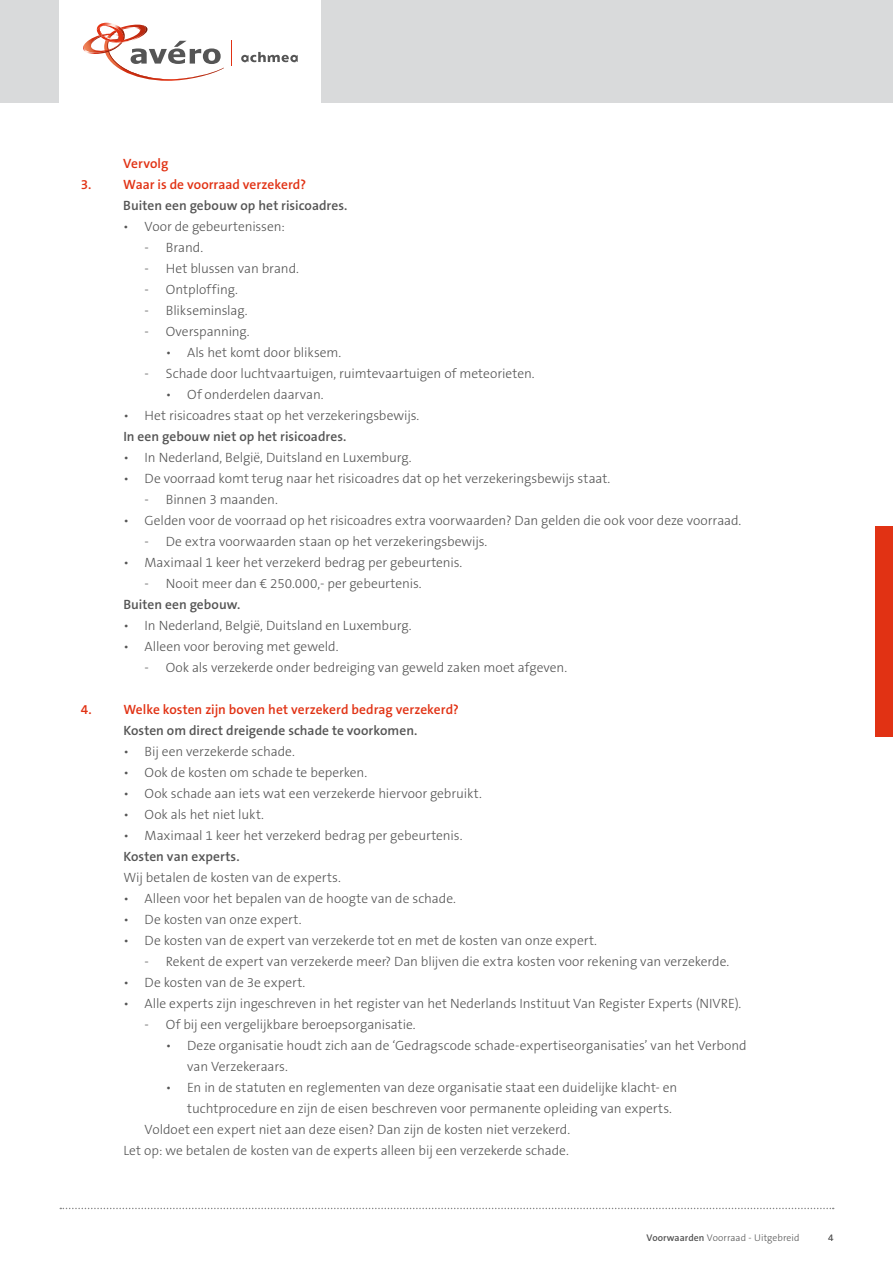
<style>
.page{position:relative;width:893px;height:1263px;background:#fff}
.page>*{position:absolute;margin:0;border:0;box-sizing:border-box;transform-origin:0 0}
.t1{font:300 13.5px/21px "The Sans B3";letter-spacing:-.005em;color:#555}
.t2{font:600 13.5px "The Sans B6";letter-spacing:.005em;color:#555}
.t3{font:600 13.5px "The Sans B6";color:#e13214}
.t4{font:300 9.75px "The Sans B3";letter-spacing:.005em;color:#555}
.s1{font-family:"The Sans B6";font-weight:600}
</style>
<div class="page">
<div style="left:0;top:0;width:893px;height:103px;background:#d9dadb"></div>
<div style="left:60px;top:0;width:261px;height:103px;background:#fff"></div>
<svg style="left:241px;top:52px;width:57px;height:10px"></svg>
<svg style="left:83px;top:22px;width:141px;height:59px"></svg>
<svg style="left:231px;top:41px;width:1px;height:25px"></svg>
<svg style="left:60px;top:1208px;width:774px;height:1px"></svg>
<div style="left:876px;top:526px;width:17px;height:211px;background:#e13214"></div>
<p class="t3" style="left:123px;top:156px;width:47px">Vervolg</p>
<p class="t3" style="left:81px;top:177px;width:227px">3. Waar is de voorraad verzekerd?</p>
<p class="t2" style="left:123px;top:198px;width:226px">Buiten een gebouw op het risicoadres.</p>
<p class="t1" style="left:123px;top:217px;width:163px">• Voor de gebeurtenissen:</p>
<p class="t1" style="left:145px;top:238px;width:60px">- Brand.</p>
<p class="t1" style="left:145px;top:259px;width:156px">- Het blussen van brand.</p>
<p class="t1" style="left:145px;top:280px;width:95px">- Ontploffing.</p>
<p class="t1" style="left:145px;top:301px;width:104px">- Blikseminslag.</p>
<p class="t1" style="left:145px;top:322px;width:107px">- Overspanning.</p>
<p class="t1" style="left:166px;top:343px;width:177px">• Als het komt door bliksem.</p>
<p class="t1" style="left:145px;top:364px;width:392px">- Schade door luchtvaartuigen, ruimtevaartuigen of meteorieten.</p>
<p class="t1" style="left:166px;top:385px;width:159px">• Of onderdelen daarvan.</p>
<p class="t1" style="left:123px;top:406px;width:298px">• Het risicoadres staat op het verzekeringsbewijs.</p>
<p class="t2" style="left:123px;top:429px;width:225px">In een gebouw niet op het risicoadres.</p>
<p class="t1" style="left:123px;top:448px;width:290px">• In Nederland, België, Duitsland en Luxemburg.</p>
<p class="t1" style="left:123px;top:469px;width:489px">• De voorraad komt terug naar het risicoadres dat op het verzekeringsbewijs staat.</p>
<p class="t1" style="left:145px;top:490px;width:135px">- Binnen 3 maanden.</p>
<p class="t1" style="left:123px;top:511px;width:620px">• Gelden voor de voorraad op het risicoadres extra voorwaarden? Dan gelden die ook voor deze voorraad.</p>
<p class="t1" style="left:145px;top:532px;width:344px">- De extra voorwaarden staan op het verzekeringsbewijs.</p>
<p class="t1" style="left:123px;top:553px;width:341px">• Maximaal 1 keer het verzekerd bedrag per gebeurtenis.</p>
<p class="t1" style="left:145px;top:574px;width:279px">- Nooit meer dan € 250.000,- per gebeurtenis.</p>
<p class="t2" style="left:123px;top:598px;width:119px">Buiten een gebouw.</p>
<p class="t1" style="left:123px;top:616px;width:290px">• In Nederland, België, Duitsland en Luxemburg.</p>
<p class="t1" style="left:123px;top:637px;width:217px">• Alleen voor beroving met geweld.</p>
<p class="t1" style="left:145px;top:658px;width:424px">- Ook als verzekerde onder bedreiging van geweld zaken moet afgeven.</p>
<p class="t3" style="left:81px;top:703px;width:380px">4. Welke kosten zijn boven het verzekerd bedrag verzekerd?</p>
<p class="t2" style="left:123px;top:724px;width:296px">Kosten om direct dreigende schade te voorkomen.</p>
<p class="t1" style="left:123px;top:742px;width:173px">• Bij een verzekerde schade.</p>
<p class="t1" style="left:123px;top:763px;width:245px">• Ook de kosten om schade te beperken.</p>
<p class="t1" style="left:123px;top:784px;width:360px">• Ook schade aan iets wat een verzekerde hiervoor gebruikt.</p>
<p class="t1" style="left:123px;top:805px;width:142px">• Ook als het niet lukt.</p>
<p class="t1" style="left:123px;top:826px;width:341px">• Maximaal 1 keer het verzekerd bedrag per gebeurtenis.</p>
<p class="t2" style="left:123px;top:850px;width:118px">Kosten van experts.</p>
<p class="t1" style="left:123px;top:868px;width:219px">Wij betalen de kosten van de experts.</p>
<p class="t1" style="left:123px;top:889px;width:334px">• Alleen voor het bepalen van de hoogte van de schade.</p>
<p class="t1" style="left:123px;top:910px;width:180px">• De kosten van onze expert.</p>
<p class="t1" style="left:123px;top:931px;width:475px">• De kosten van de expert van verzekerde tot en met de kosten van onze expert.</p>
<p class="t1" style="left:145px;top:952px;width:586px">- Rekent de expert van verzekerde meer? Dan blijven die extra kosten voor rekening van verzekerde.</p>
<p class="t1" style="left:123px;top:973px;width:184px">• De kosten van de 3e expert.</p>
<p class="t1" style="left:123px;top:994px;width:620px">• Alle experts zijn ingeschreven in het register van het Nederlands Instituut Van Register Experts (NIVRE).</p>
<p class="t1" style="left:145px;top:1015px;width:273px">- Of bij een vergelijkbare beroepsorganisatie.</p>
<p class="t1" style="left:187px;top:1036px;width:561px;text-indent:-21px">• Deze organisatie houdt zich aan de ‘Gedragscode schade-expertiseorganisaties’ van het Verbond van Verzekeraars.</p>
<p class="t1" style="left:166px;top:1078px;width:513px">• En in de statuten en reglementen van deze organisatie staat een duidelijke klacht- en</p>
<p class="t1" style="left:187px;top:1099px;width:486px">tuchtprocedure en zijn de eisen beschreven voor permanente opleiding van experts.</p>
<p class="t1" style="left:145px;top:1120px;width:427px">Voldoet een expert niet aan deze eisen? Dan zijn de kosten niet verzekerd.</p>
<p class="t1" style="left:123px;top:1141px;width:447px">Let op: we betalen de kosten van de experts alleen bij een verzekerde schade.</p>
<p class="t4" style="left:646px;top:1233px;width:155px"><span class="s1">Voorwaarden</span> Voorraad - Uitgebreid</p>
<p class="t4" style="left:828px;top:1233px;width:7px">4</p>
</div>
